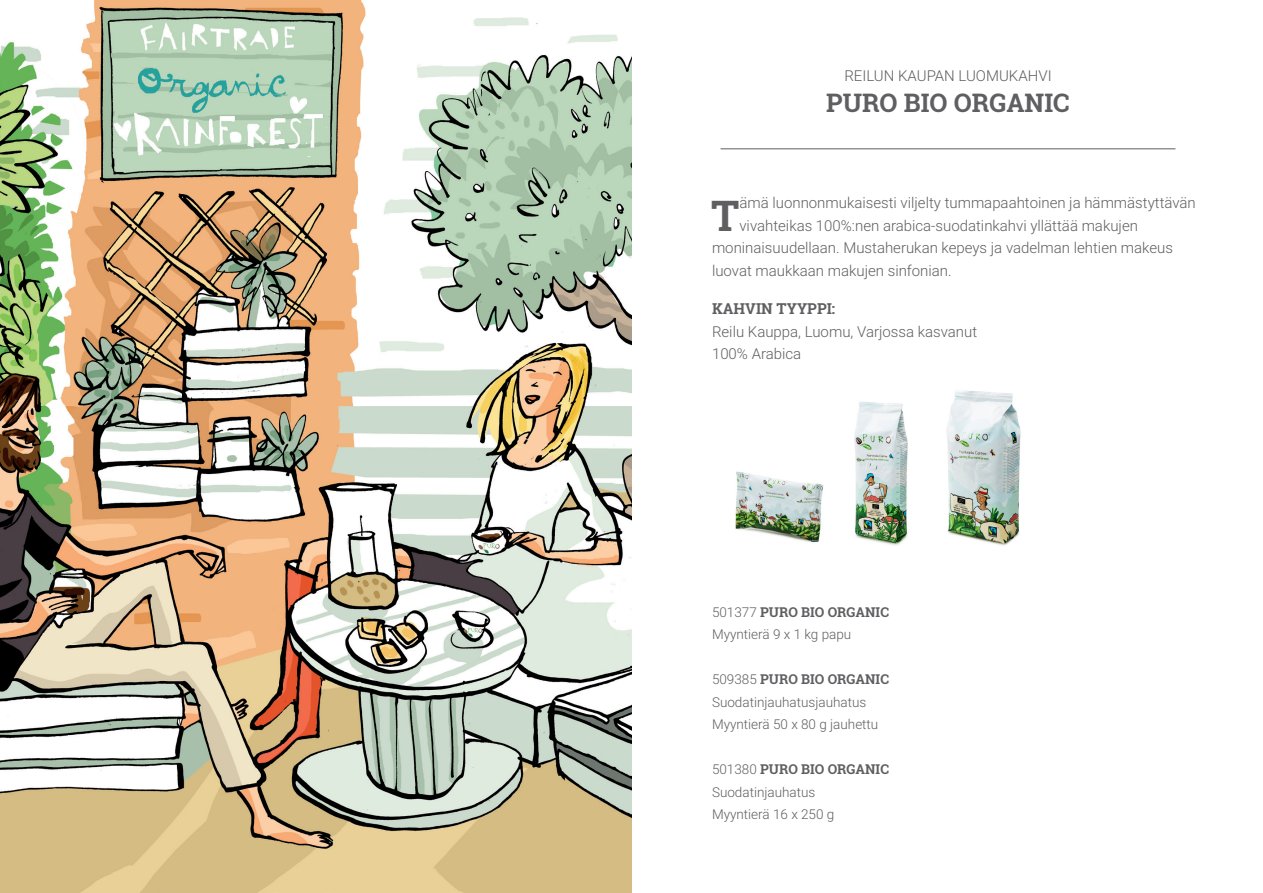
<style>
.page{position:relative;width:1263px;height:893px;background:#fff}
.page>*{position:absolute;margin:0;border:0;box-sizing:border-box;transform-origin:0 0}
.t1{font:700 42px "Roboto Slab";color:#5f5f62}
.t2{font:700 25.5px "Roboto Slab";color:#5f5f62}
.t3{font:300 15px "Roboto";color:#5f5f62}
.t4{font:700 15px "Roboto Slab";color:#5f5f62}
.t5{font:300 13.5px "Roboto";color:#5f5f62}
.t6{font:700 13.5px "Roboto Slab";color:#5f5f62}
.s1{font-family:"Roboto";font-weight:300}
</style>
<div class="page">
<img style="left:735px;top:471px;width:89px;height:72px">
<img style="left:854px;top:402px;width:54px;height:143px">
<img style="left:946px;top:390px;width:75px;height:156px">
<img style="left:0;top:0;width:631px;height:893px">
<hr style="left:720px;top:148px;width:455px;height:1px;background:#5f5f62">
<p class="t3" style="left:844px;top:65px;width:209px">REILUN KAUPAN LUOMUKAHVI</p>
<p class="t2" style="left:826px;top:85px;width:245px">PURO BIO ORGANIC</p>
<p class="t1" style="left:711px;top:187px;width:30px">T</p>
<p class="t3" style="left:739px;top:192px;width:458px">ämä luonnonmukaisesti viljelty tummapaahtoinen ja hämmästyttävän</p>
<p class="t3" style="left:739px;top:215px;width:400px">vivahteikas 100%:nen arabica-suodatinkahvi yllättää makujen</p>
<p class="t3" style="left:712px;top:237px;width:463px">moninaisuudellaan. Mustaherukan kepeys ja vadelman lehtien makeus</p>
<p class="t3" style="left:712px;top:260px;width:241px">luovat maukkaan makujen sinfonian.</p>
<p class="t4" style="left:712px;top:299px;width:125px">KAHVIN TYYPPI:</p>
<p class="t3" style="left:712px;top:321px;width:267px">Reilu Kauppa, Luomu, Varjossa kasvanut</p>
<p class="t3" style="left:712px;top:343px;width:91px">100% Arabica</p>
<p class="t6" style="left:712px;top:603px;width:179px"><span class="s1">501377</span> PURO BIO ORGANIC</p>
<p class="t5" style="left:712px;top:625px;width:141px">Myyntierä 9 x 1 kg papu</p>
<p class="t6" style="left:712px;top:670px;width:179px"><span class="s1">509385</span> PURO BIO ORGANIC</p>
<p class="t5" style="left:712px;top:693px;width:156px">Suodatinjauhatusjauhatus</p>
<p class="t5" style="left:712px;top:715px;width:168px">Myyntierä 50 x 80 g jauhettu</p>
<p class="t6" style="left:712px;top:760px;width:179px"><span class="s1">501380</span> PURO BIO ORGANIC</p>
<p class="t5" style="left:712px;top:783px;width:105px">Suodatinjauhatus</p>
<p class="t5" style="left:712px;top:805px;width:124px">Myyntierä 16 x 250 g</p>
</div>
